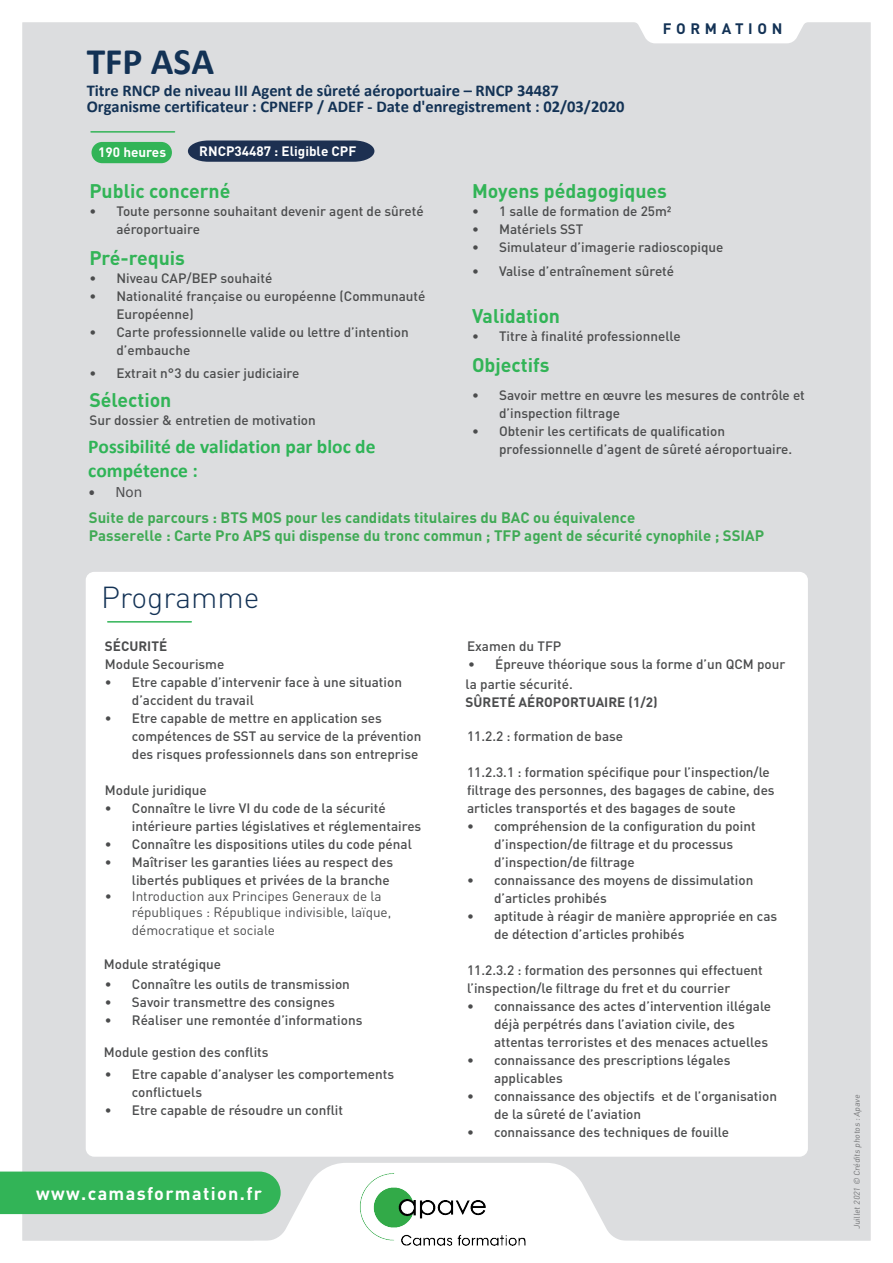
<style>
.page{position:relative;width:893px;height:1263px;background:#fff}
.page>*{position:absolute;margin:0;border:0;box-sizing:border-box;transform-origin:0 0}
.t1{font:700 37.5px "Calibri";color:#133255}
.t2{font:300 30px "DIN Pro";color:#133255}
.t3{font:700 19.5px "DIN Pro";color:#32b457}
.t4{font:700 19.5px/23.4px "Calibri";color:#2fb457}
.t5{font:700 18px "DIN Pro";letter-spacing:.075em;color:#fff}
.t6{font:700 16.5px/16.5px "Calibri";color:#133255}
.t7{font:700 15px/18px "DIN Pro";color:#40aa55}
.t8{font:700 15px "DIN Pro";letter-spacing:.31em;color:#133255}
.t9{font:500 13.5px/18px "DIN Pro";color:#4b4c4d}
.t10{font:13.5px/16.2px "DIN Pro";color:#4b4c4d}
.t11{font:700 13.5px "DIN Pro";color:#fff}
.t12{font:700 13.5px "DIN Pro";color:#4b4c4d}
.t13{font:13.5px "Verdana";color:#4d4d4f;scale:.92 1}
.t14{font:8.25px "DIN Pro";color:#57585a}
.s1{font-weight:700}
</style>
<div class="page">
<div style="left:22px;top:22px;width:849px;height:1219px;background:#dcdddf"></div>
<hr style="left:91px;top:131px;width:84px;height:2px;background:#32b457">
<div style="left:92px;top:142px;width:80px;height:21px;background:#32b457;border-radius:11px"></div>
<svg style="left:629px;top:22px;width:183px;height:21px"></svg>
<div style="left:86px;top:572px;width:722px;height:585px;background:#fff;border-radius:8px"></div>
<hr style="left:108px;top:621px;width:83px;height:2px;background:#32b457">
<svg style="left:0;top:1163px;width:639px;height:78px"></svg>
<img style="left:347px;top:1156px;width:202px;height:90px">
<svg style="left:188px;top:140px;width:186px;height:22px;background:#2b3d5b"></svg>
<p class="t1" style="left:87px;top:35px;width:129px">TFP ASA</p>
<p class="t6" style="left:87px;top:82px;width:539px">Titre RNCP de niveau III Agent de sûreté aéroportuaire – RNCP 34487<br>Organisme certificateur : CPNEFP / ADEF - Date d'enregistrement : 02/03/2020</p>
<p class="t11" style="left:98px;top:141px;width:69px">190 heures</p>
<p class="t11" style="left:199px;top:142px;width:159px">RNCP34487 : Eligible CPF</p>
<p class="t8" style="left:663px;top:16px;width:121px">FORMATION</p>
<p class="t3" style="left:89px;top:174px;width:143px">Public concerné</p>
<p class="t9" style="left:116px;top:201px;width:309px;text-indent:-27px">• Toute personne souhaitant devenir agent de sûreté aéroportuaire</p>
<p class="t3" style="left:89px;top:241px;width:97px">Pré-requis</p>
<p class="t9" style="left:89px;top:268px;width:184px">• Niveau CAP/BEP souhaité</p>
<p class="t9" style="left:116px;top:286px;width:310px;text-indent:-27px">• Nationalité française ou européenne (Communauté<br>Européenne)</p>
<p class="t9" style="left:116px;top:322px;width:294px;text-indent:-27px">• Carte professionnelle valide ou lettre d’intention d’embauche</p>
<p class="t9" style="left:89px;top:364px;width:212px">• Extrait n°3 du casier judiciaire</p>
<p class="t3" style="left:89px;top:384px;width:84px">Sélection</p>
<p class="t9" style="left:89px;top:410px;width:228px">Sur dossier &amp; entretien de motivation</p>
<h3 class="t4" style="left:88px;top:435px;width:289px">Possibilité de validation par bloc de compétence :</h3>
<p class="t13" style="left:89px;top:483px;width:60px">• Non</p>
<p class="t3" style="left:472px;top:175px;width:196px">Moyens pédagogiques</p>
<p class="t9" style="left:472px;top:202px;width:201px">• 1 salle de formation de 25m²</p>
<p class="t9" style="left:472px;top:220px;width:113px">• Matériels SST</p>
<p class="t9" style="left:472px;top:238px;width:253px">• Simulateur d’imagerie radioscopique</p>
<p class="t9" style="left:472px;top:261px;width:204px">• Valise d’entraînement sûreté</p>
<p class="t3" style="left:472px;top:299px;width:90px">Validation</p>
<p class="t9" style="left:472px;top:326px;width:210px">• Titre à finalité professionnelle</p>
<h3 class="t3" style="left:472px;top:349px;width:79px">Objectifs</h3>
<p class="t9" style="left:499px;top:386px;width:307px;text-indent:-27px">• Savoir mettre en œuvre les mesures de contrôle et d’inspection filtrage</p>
<p class="t9" style="left:499px;top:422px;width:295px;text-indent:-27px">• Obtenir les certificats de qualification professionnelle d’agent de sûreté aéroportuaire.</p>
<p class="t7" style="left:89px;top:507px;width:677px">Suite de parcours : BTS MOS pour les candidats titulaires du BAC ou équivalence<br>Passerelle : Carte Pro APS qui dispense du tronc commun ; TFP agent de sécurité cynophile ; SSIAP</p>
<p class="t2" style="left:101px;top:576px;width:160px">Programme</p>
<p class="t9" style="left:105px;top:636px;width:121px"><span class="s1">SÉCURITÉ<br></span>Module Secourisme</p>
<p class="t9" style="left:132px;top:672px;width:272px;text-indent:-27px">• Etre capable d’intervenir face à une situation d’accident du travail</p>
<p class="t9" style="left:132px;top:708px;width:291px;text-indent:-27px">• Etre capable de mettre en application ses compétences de SST au service de la prévention des risques professionnels dans son entreprise</p>
<p class="t9" style="left:105px;top:780px;width:103px">Module juridique</p>
<p class="t9" style="left:132px;top:798px;width:291px;text-indent:-27px">• Connaître le livre VI du code de la sécurité intérieure parties législatives et réglementaires</p>
<p class="t9" style="left:105px;top:834px;width:309px">• Connaître les dispositions utiles du code pénal</p>
<p class="t9" style="left:105px;top:852px;width:290px;text-align:right">• Maîtriser les garanties liées au respect des libertés publiques et privées de la branche</p>
<p class="t10" style="left:132px;top:888px;width:261px;text-indent:-27px">• Introduction aux Principes Generaux de la républiques : République indivisible, laïque,</p>
<p class="t10" style="left:132px;top:922px;width:144px">démocratique et sociale</p>
<p class="t9" style="left:104px;top:954px;width:119px">Module stratégique</p>
<p class="t9" style="left:105px;top:975px;width:247px">• Connaître les outils de transmission</p>
<p class="t9" style="left:105px;top:993px;width:231px">• Savoir transmettre des consignes</p>
<p class="t9" style="left:105px;top:1011px;width:259px">• Réaliser une remontée d’informations</p>
<p class="t9" style="left:104px;top:1042px;width:166px">Module gestion des conflits</p>
<p class="t9" style="left:132px;top:1065px;width:264px;text-indent:-27px">• Etre capable d’analyser les comportements conflictuels</p>
<p class="t9" style="left:105px;top:1101px;width:240px">• Etre capable de résoudre un conflit</p>
<p class="t5" style="left:36px;top:1178px;width:227px">www.camasformation.fr</p>
<p class="t9" style="left:467px;top:636px;width:96px">Examen du TFP</p>
<p class="t9" style="left:466px;top:654px;width:321px;line-height:19.8px">• Épreuve théorique sous la forme d’un QCM pour la partie sécurité.</p>
<p class="t12" style="left:466px;top:691px;width:194px">SÛRETÉ AÉROPORTUAIRE (1/2)</p>
<p class="t9" style="left:467px;top:726px;width:158px">11.2.2 : formation de base</p>
<p class="t9" style="left:467px;top:762px;width:309px">11.2.3.1 : formation spécifique pour l’inspection/le filtrage des personnes, des bagages de cabine, des articles transportés et des bagages de soute</p>
<p class="t9" style="left:494px;top:816px;width:263px;text-indent:-27px">• compréhension de la configuration du point d’inspection/de filtrage et du processus d’inspection/de filtrage</p>
<p class="t9" style="left:494px;top:870px;width:261px;text-indent:-27px">• connaissance des moyens de dissimulation d’articles prohibés</p>
<p class="t9" style="left:494px;top:906px;width:285px;text-indent:-27px">• aptitude à réagir de manière appropriée en cas de détection d’articles prohibés</p>
<p class="t9" style="left:467px;top:960px;width:297px">11.2.3.2 : formation des personnes qui effectuent l’inspection/le filtrage du fret et du courrier</p>
<p class="t9" style="left:494px;top:996px;width:279px;text-indent:-27px">• connaissance des actes d’intervention illégale déjà perpétrés dans l’aviation civile, des attentas terroristes et des menaces actuelles</p>
<p class="t9" style="left:494px;top:1050px;width:238px;text-indent:-27px">• connaissance des prescriptions légales applicables</p>
<p class="t9" style="left:494px;top:1086px;width:284px;text-indent:-27px">• connaissance des objectifs et de l’organisation de la sûreté de l’aviation</p>
<p class="t9" style="left:467px;top:1122px;width:264px">• connaissance des techniques de fouille</p>
<p class="t14" style="left:851px;top:1229px;width:138px;rotate:-90deg">Juillet 2021 © Crédits photos : Apave</p>
</div>
